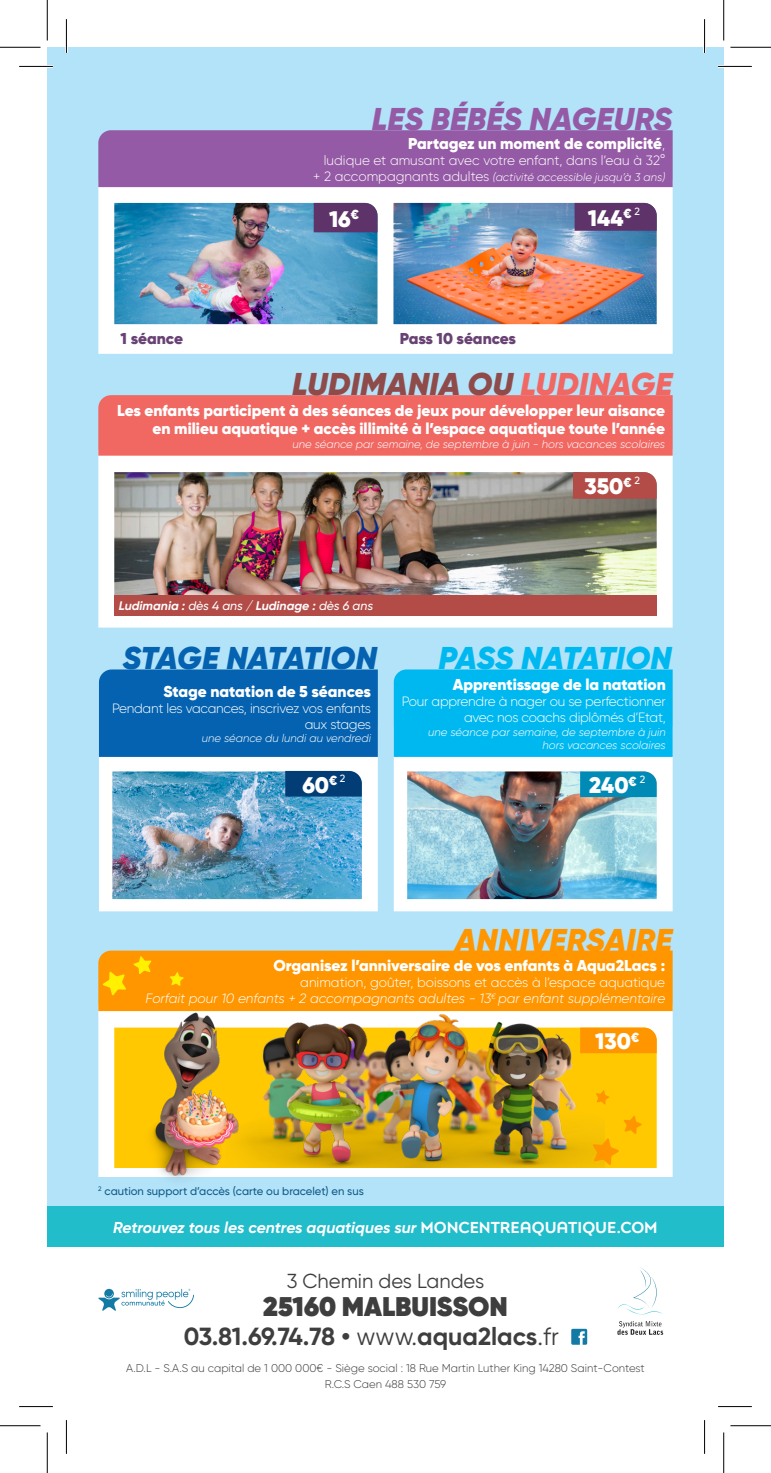
<style>
.page{position:relative;width:771px;height:1473px;background:#fff}
.page>*{position:absolute;margin:0;border:0;box-sizing:border-box;transform-origin:0 0}
.t1{font:italic 900 31.5px "Gilroy";letter-spacing:.01em;color:#8f4b4a}
.t2{font:italic 900 31.5px "Gilroy";letter-spacing:.01em;color:#955aa5}
.t3{font:italic 900 31.5px "Gilroy";letter-spacing:-.015em;color:#0462b0}
.t4{font:italic 900 31.5px "Gilroy";letter-spacing:.01em;color:#ff9600}
.t5{font:italic 900 31.5px "Gilroy";letter-spacing:-.005em;color:#00b8f0}
.t6{font:800 27px "Gilroy";color:#3e3e3f}
.t7{font:700 24.75px "Gilroy";color:#3e3e3f}
.t8{font:900 22.5px "Gilroy";color:#fff}
.t9{font:20.25px "Gilroy";color:#3e3e3f}
.t10{font:900 15.75px "Gilroy";color:#fff}
.t11{font:italic 700 15.75px "Gilroy";letter-spacing:-.005em;color:#fff}
.t12{font:900 15.75px "Gilroy";letter-spacing:-.005em;color:#694274}
.t13{font:300 13.5px/16.2px "Gilroy";letter-spacing:-.02em;color:#fff;text-align:right}
.t14{font:300 13.5px "Gilroy";color:#fff}
.t15{font:italic 300 13.5px "Gilroy";color:#fff}
.t16{font:italic 700 12.38px "Gilroy";color:#fff}
.t17{font:italic 300 11.25px "Gilroy";color:#fff}
.t18{font:300 11.25px "Gilroy";color:#3e3e3f}
.t19{font:500 11.25px "Gilroy";color:#105b88}
.s1{font-weight:300;font-size:13.5px}
.s2{font-style:normal;font-size:13.5px}
.s3{color:#f16764}
.s4{font-weight:500}
.s5{font-family:"Posterama 1919";font-weight:600;font-style:normal}
.s6{font-weight:400}
</style>
<div class="page">
<div style="left:47px;top:47px;width:676px;height:1183px;background:#b3e3f9"></div>
<div style="left:47px;top:1206px;width:676px;height:40px;background:#21bdcb"></div>
<div style="left:98px;top:449px;width:574px;height:178px;background:#fff"></div>
<div style="left:98px;top:395px;width:574px;height:60px;background:#f16762"></div>
<img style="left:114px;top:472px;width:542px;height:123px">
<div style="left:573px;top:472px;width:83px;height:26px;background:#b34b47"></div>
<div style="left:98px;top:1004px;width:574px;height:172px;background:#fff"></div>
<div style="left:114px;top:1027px;width:542px;height:140px;background:#ffc800"></div>
<svg style="left:604px;top:1027px;width:52px;height:26px"></svg>
<svg style="left:604px;top:1089px;width:5px;height:15px"></svg>
<img style="left:131px;top:1011px;width:134px;height:168px">
<img style="left:226px;top:1011px;width:378px;height:156px">
<div style="left:98px;top:950px;width:574px;height:61px;background:#ff9600"></div>
<div style="left:394px;top:726px;width:278px;height:185px;background:#fff"></div>
<div style="left:394px;top:669px;width:278px;height:87px;background:#00b8f0"></div>
<img style="left:407px;top:771px;width:249px;height:128px">
<div style="left:580px;top:771px;width:76px;height:26px;background:#008bb7"></div>
<div style="left:98px;top:180px;width:574px;height:174px;background:#fff;border:7px solid #fff"></div>
<div style="left:98px;top:130px;width:574px;height:57px;background:#955aa5"></div>
<img style="left:114px;top:203px;width:263px;height:121px">
<img style="left:393px;top:203px;width:263px;height:121px">
<div style="left:314px;top:203px;width:63px;height:29px;background:#5e3369"></div>
<div style="left:574px;top:203px;width:82px;height:28px;background:#5e3369"></div>
<div style="left:114px;top:595px;width:542px;height:20px;background:#b34b47"></div>
<div style="left:99px;top:726px;width:279px;height:185px;background:#fff"></div>
<div style="left:99px;top:669px;width:279px;height:87px;background:#0462b0"></div>
<img style="left:112px;top:771px;width:250px;height:128px">
<svg style="left:285px;top:770px;width:77px;height:26px;background:#10477c"></svg>
<svg style="left:571px;top:1328px;width:16px;height:16px"></svg>
<svg style="left:98px;top:1288px;width:96px;height:22px"></svg>
<svg style="left:618px;top:1267px;width:44px;height:47px"></svg>
<svg style="left:617px;top:1321px;width:46px;height:13px"></svg>
<svg style="left:592px;top:1115px;width:49px;height:50px;background:#fdbc00"></svg>
<hr style="left:19px;top:65px;width:34px;height:3px;background:#fff">
<hr style="left:718px;top:65px;width:33px;height:3px;background:#fff">
<hr style="left:65px;top:19px;width:3px;height:34px;background:#fff">
<hr style="left:703px;top:19px;width:3px;height:34px;background:#fff">
<hr style="left:19px;top:66px;width:34px;height:1px;background:#000">
<hr style="left:718px;top:66px;width:33px;height:1px;background:#000">
<hr style="left:19px;top:1405px;width:34px;height:1px;background:#000">
<hr style="left:718px;top:1405px;width:33px;height:1px;background:#000">
<hr style="left:66px;top:19px;width:1px;height:34px;background:#000">
<hr style="left:66px;top:1419px;width:1px;height:34px;background:#000">
<hr style="left:704px;top:19px;width:1px;height:34px;background:#000">
<hr style="left:704px;top:1419px;width:1px;height:34px;background:#000">
<hr style="left:0;top:47px;width:40px;height:1px;background:#000">
<hr style="left:730px;top:47px;width:41px;height:1px;background:#000">
<hr style="left:0;top:1425px;width:40px;height:1px;background:#000">
<hr style="left:730px;top:1425px;width:41px;height:1px;background:#000">
<hr style="left:47px;top:0;width:1px;height:40px;background:#000">
<hr style="left:47px;top:1432px;width:1px;height:40px;background:#000">
<hr style="left:723px;top:0;width:1px;height:40px;background:#000">
<hr style="left:723px;top:1432px;width:1px;height:40px;background:#000">
<p class="t2" style="left:372px;top:99px;width:302px">LES BÉBÉS NAGEURS</p>
<p class="t10" style="left:408px;top:134px;width:258px">Partagez un moment de complicité<span class="s1">,</span></p>
<p class="t14" style="left:324px;top:152px;width:343px">ludique et amusant avec votre enfant, dans l’eau à 32°</p>
<p class="t17" style="left:313px;top:170px;width:353px"><span class="s2">+ 2 accompagnants adultes</span> (activité accessible jusqu’à 3 ans)</p>
<p class="t8" style="left:329px;top:204px;width:32px">16<sup>€</sup></p>
<p class="t8" style="left:587px;top:204px;width:54px">144<sup>€</sup> <sup>2</sup></p>
<p class="t12" style="left:121px;top:328px;width:64px">1 séance</p>
<p class="t12" style="left:400px;top:328px;width:118px">Pass 10 séances</p>
<p class="t1" style="left:292px;top:364px;width:382px">LUDIMANIA OU <span class="s3">LUDINAGE</span></p>
<p class="t10" style="left:117px;top:400px;width:549px">Les enfants participent à des séances de jeux pour développer leur aisance</p>
<p class="t10" style="left:152px;top:419px;width:514px">en milieu aquatique + accès illimité à l’espace aquatique toute l’année</p>
<p class="t17" style="left:292px;top:437px;width:374px">une séance par semaine, de septembre à juin - hors vacances scolaires</p>
<p class="t8" style="left:584px;top:472px;width:57px">350<sup>€</sup> <sup>2</sup></p>
<p class="t16" style="left:119px;top:598px;width:256px">Ludimania : <span class="s4">dès 4 ans /</span> Ludinage : <span class="s4">dès 6 ans</span></p>
<p class="t3" style="left:123px;top:638px;width:256px">STAGE NATATION</p>
<p class="t10" style="left:164px;top:681px;width:209px">Stage natation de 5 séances</p>
<p class="t13" style="left:112px;top:699px;width:260px">Pendant les vacances, inscrivez vos enfants aux stages</p>
<p class="t17" style="left:202px;top:731px;width:171px">une séance du lundi au vendredi</p>
<p class="t8" style="left:302px;top:770px;width:44px">60<sup>€</sup> <sup>2</sup></p>
<p class="t5" style="left:438px;top:638px;width:235px">PASS NATATION</p>
<p class="t10" style="left:453px;top:674px;width:214px">Apprentissage de la natation</p>
<p class="t13" style="left:402px;top:693px;width:265px">Pour apprendre à nager ou se perfectionner avec nos coachs diplômés d’Etat,</p>
<p class="t17" style="left:428px;top:724px;width:239px">une séance par semaine, de septembre à juin</p>
<p class="t17" style="left:542px;top:738px;width:125px">hors vacances scolaires</p>
<p class="t8" style="left:589px;top:771px;width:58px">240<sup>€</sup> <sup>2</sup></p>
<p class="t4" style="left:455px;top:919px;width:219px">ANNIVERSAIRE</p>
<p class="t10" style="left:273px;top:955px;width:393px">Organisez l’anniversaire de vos enfants à Aqua2Lacs :</p>
<p class="t14" style="left:300px;top:974px;width:366px">animation, goûter, boissons et accès à l’espace aquatique</p>
<p class="t15" style="left:145px;top:990px;width:521px">Forfait pour 10 enfants + 2 accompagnants adultes - 13<sup>€</sup> par enfant supplémentaire</p>
<p class="t19" style="left:98px;top:1183px;width:267px"><sup>2</sup> caution support d’accès (carte ou bracelet) en sus</p>
<p class="t8" style="left:595px;top:1027px;width:46px">130<sup>€</sup></p>
<p class="t11" style="left:113px;top:1217px;width:546px">Retrouvez tous les centres aquatiques sur <span class="s5">MONCENTREAQUATIQUE.COM</span></p>
<p class="t9" style="left:287px;top:1267px;width:199px">3 Chemin des Landes</p>
<p class="t6" style="left:263px;top:1288px;width:246px">25160 MALBUISSON</p>
<p class="t7" style="left:184px;top:1320px;width:376px">03.81.69.74.78 • <span class="s6">www.</span>aqua2lacs<span class="s6">.fr</span></p>
<p class="t18" style="left:126px;top:1361px;width:520px">A.D.L - S.A.S au capital de 1 000 000€ - Siège social : 18 Rue Martin Luther King 14280 Saint-Contest</p>
<p class="t18" style="left:325px;top:1376px;width:123px">R.C.S Caen 488 530 759</p>
</div>
